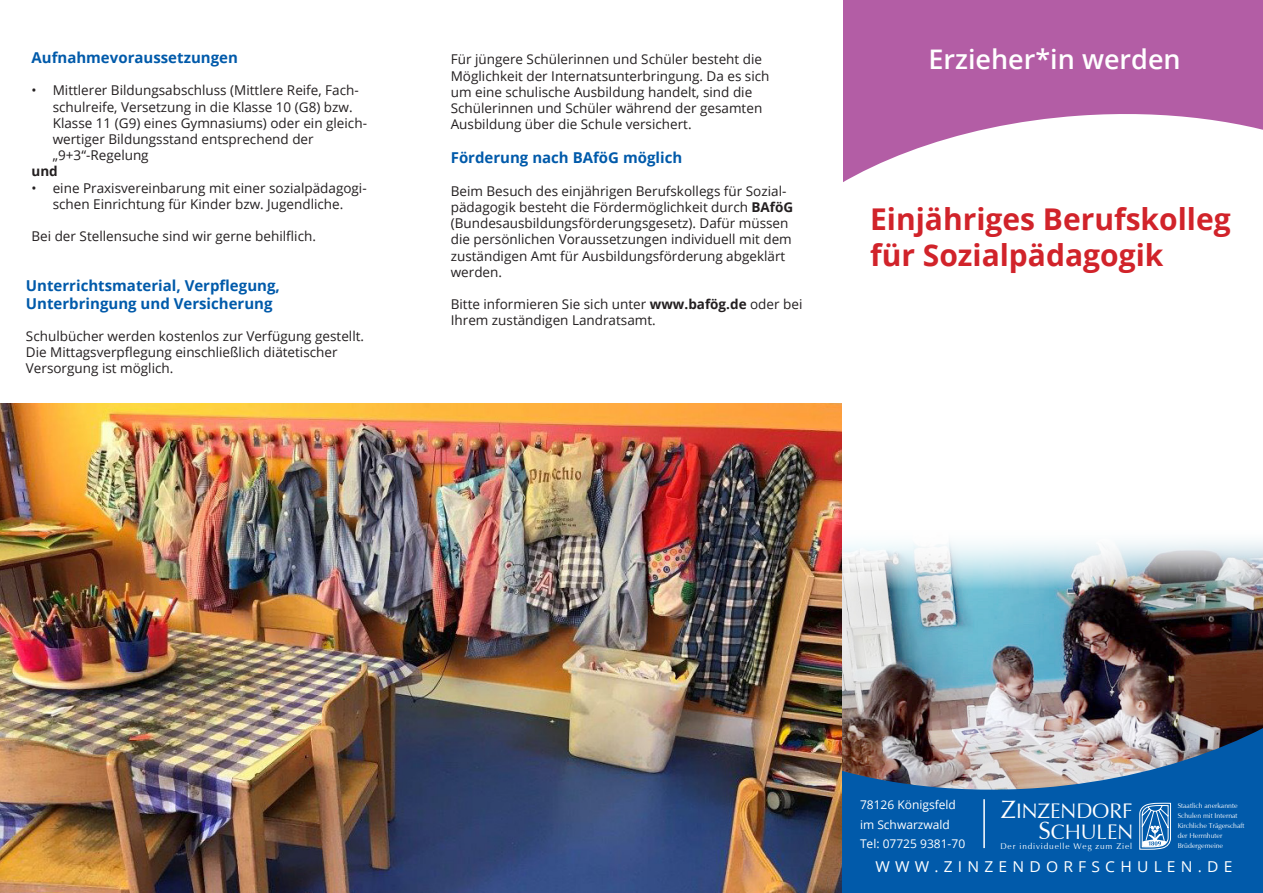
<style>
.page{position:relative;width:1263px;height:893px;background:#fff}
.page>*{position:absolute;margin:0;border:0;box-sizing:border-box;transform-origin:0 0}
.Überschrift_Flyer{font:700 30px "Open Sans";color:#d1232a}
.t1{font:600 27px "Open Sans";color:#fff}
.t2{font:21.6px/20.7px "Vera Humana 95";color:#fff;text-align:right}
.Infoblätter_Schulart{font:700 15px/18px "Open Sans";color:#015aaa}
.t3{font:15px "Open Sans";color:#fff;scale:1.04 1}
.Infoblätter_Schulart-2{font:13.5px/16.2px "Open Sans";color:#231f20}
.Infoblätter_Schulart-3{font:700 13.5px "Open Sans";color:#231f20}
.t4{font:12px/19.5px "Open Sans";color:#fff}
.t5{font:8.55px "Vera Humana 95";letter-spacing:.1em;color:#fff}
.t6{font:7.2px/10.2px "Vera Humana 95";color:#fff}
.s1{font-weight:700}
.s2{font-size:25.95px}
</style>
<div class="page">
<img style="left:842px;top:541px;width:421px;height:143px">
<svg style="left:843px;top:0;width:420px;height:182px;fill:#b35da5"></svg>
<img style="left:841px;top:684px;width:422px;height:209px">
<svg style="left:1139px;top:803px;width:32px;height:47px"></svg>
<hr style="left:983px;top:799px;width:2px;height:49px;background:#fff">
<img style="left:0;top:404px;width:841px;height:489px">
<p class="Infoblätter_Schulart" style="left:31px;top:48px;width:208px">Aufnahmevoraussetzungen</p>
<p class="Infoblätter_Schulart-2" style="left:53px;top:82px;width:316px;text-indent:-21px">• Mittlerer Bildungsabschluss (Mittlere Reife, Fach&shy;schulreife, Versetzung in die Klasse 10 (G8) bzw.<br>Klasse 11 (G9) eines Gymnasiums) oder ein gleich&shy;wertiger Bildungsstand entsprechend der „9+3“-Regelung</p>
<p class="Infoblätter_Schulart-3" style="left:31px;top:162px;width:28px">und</p>
<p class="Infoblätter_Schulart-2" style="left:31px;top:179px;width:337px;text-align:center">• eine Praxisvereinbarung mit einer sozialpädagogi&shy;schen Einrichtung für Kinder bzw. Jugendliche.</p>
<p class="Infoblätter_Schulart-2" style="left:31px;top:228px;width:286px">Bei der Stellensuche sind wir gerne behilflich.</p>
<p class="Infoblätter_Schulart" style="left:26px;top:276px;width:255px">Unterrichtsmaterial, Verpflegung,<br>Unterbringung und Versicherung</p>
<p class="Infoblätter_Schulart-2" style="left:26px;top:328px;width:340px">Schulbücher werden kostenlos zur Verfügung gestellt.</p>
<p class="Infoblätter_Schulart-2" style="left:26px;top:344px;width:313px">Die Mittagsverpflegung einschließlich diätetischer<br>Versorgung ist möglich.</p>
<p class="Infoblätter_Schulart-2" style="left:451px;top:51px;width:320px">Für jüngere Schülerinnen und Schüler besteht die Möglichkeit der Internatsunterbringung. Da es sich um eine schulische Ausbildung handelt, sind die Schülerinnen und Schüler während der gesamten Ausbildung über die Schule versichert.</p>
<p class="Infoblätter_Schulart" style="left:451px;top:149px;width:233px">Förderung nach BAföG möglich</p>
<p class="Infoblätter_Schulart-2" style="left:451px;top:182px;width:344px">Beim Besuch des einjährigen Berufskollegs für Sozial&shy;pädagogik besteht die Fördermöglichkeit durch <span class="s1">BAföG </span>(Bundesausbildungsförderungsgesetz). Dafür müssen die persönlichen Voraussetzungen individuell mit dem zuständigen Amt für Ausbildungsförderung abgeklärt werden.</p>
<p class="Infoblätter_Schulart-2" style="left:451px;top:296px;width:353px">Bitte informieren Sie sich unter <span class="s1">www.bafög.de</span> oder bei<br>Ihrem zuständigen Landratsamt.</p>
<p class="t1" style="left:928px;top:41px;width:254px">Erzieher*in werden</p>
<p class="Überschrift_Flyer" style="left:870px;top:197px;width:362px">Einjähriges Berufskolleg</p>
<p class="Überschrift_Flyer" style="left:870px;top:233px;width:295px">für Sozialpädagogik</p>
<p class="t4" style="left:860px;top:795px;width:107px">78126 Königsfeld im Schwarzwald<br>Tel: 07725 9381-70</p>
<p class="t2" style="left:1001px;top:800px;width:134px"><span class="s2">z</span>inzendorf<br><span class="s2">S</span>chulen</p>
<p class="t5" style="left:1000px;top:840px;width:133px">der individuelle Weg zum ziel</p>
<p class="t6" style="left:1178px;top:800px;width:68px">Staatlich anerkannte<br>Schulen mit internat<br>Kirchliche Trägerschaft der herrnhuter<br>Brüdergemeine</p>
<p class="t3" style="left:875px;top:856px;width:345px">W W W . Z I N Z E N D O R F S C H U L E N . D E</p>
</div>
